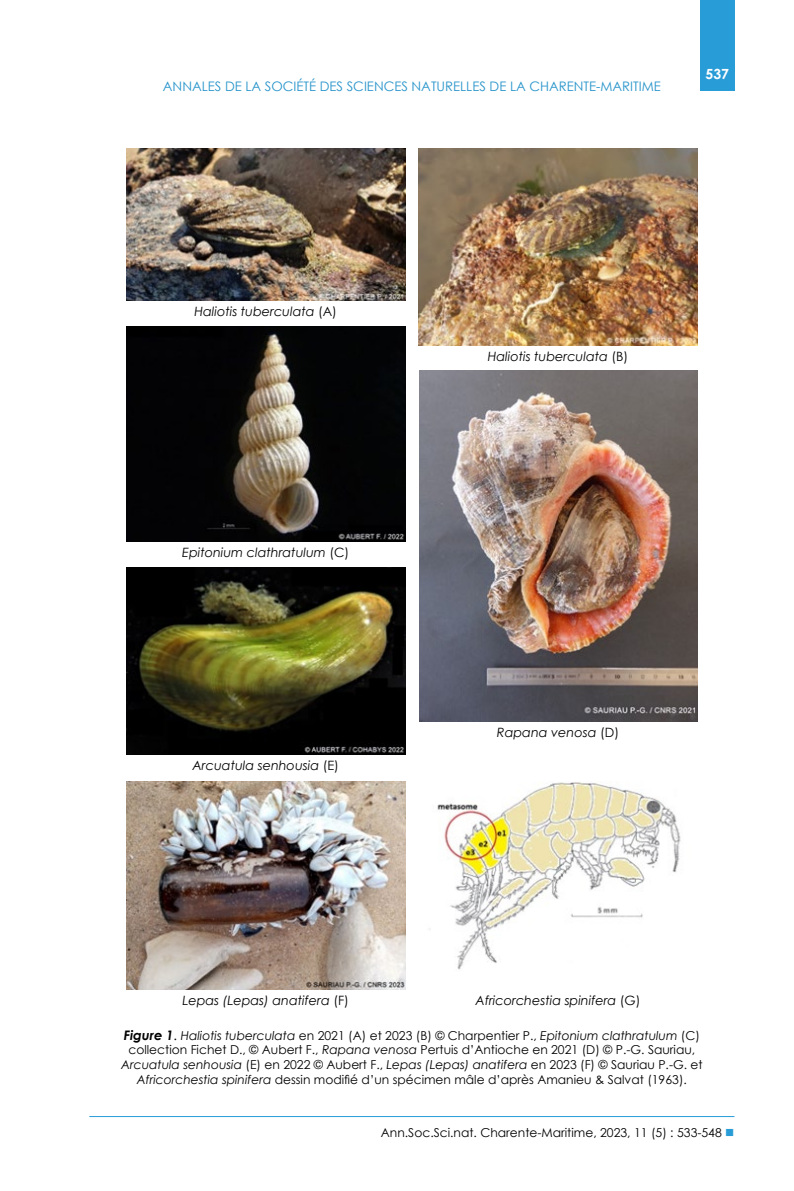
<style>
.page{position:relative;width:794px;height:1191px;background:#fff}
.page>*{position:absolute;margin:0;border:0;box-sizing:border-box;transform-origin:0 0}
.t1{font:700 14px "Century Gothic";color:#fff}
.t2{font:13.12px "Century Gothic";color:#2693ca}
.t3{font:italic 12.78px "Century Gothic";color:#000}
.t4{font:12.25px/14.7px "Century Gothic";color:#000;text-align:center}
.s1{font-style:normal}
.s2{font-weight:700;font-style:italic;font-size:13.12px}
.s3{font-size:13.12px}
.s4{font-style:italic}
.s5{color:#289cd7}
</style>
<div class="page">
<div style="left:700px;top:0;width:34px;height:90px;background:#289cd7"></div>
<hr style="left:89px;top:1116px;width:645px;height:1px;background:#289cd7">
<img style="left:127px;top:149px;width:278px;height:152px">
<img style="left:419px;top:149px;width:278px;height:196px">
<img style="left:127px;top:327px;width:278px;height:214px">
<img style="left:419px;top:371px;width:278px;height:350px">
<img style="left:127px;top:568px;width:278px;height:186px">
<img style="left:127px;top:781px;width:278px;height:208px">
<img style="left:429px;top:781px;width:252px;height:189px">
<p class="t2" style="left:163px;top:77px;width:499px">ANNALES DE LA SOCIÉTÉ DES SCIENCES NATURELLES DE LA CHARENTE-MARITIME</p>
<p class="t1" style="left:705px;top:63px;width:25px">537</p>
<p class="t3" style="left:194px;top:303px;width:144px">Haliotis tuberculata <span class="s1">(A)</span></p>
<p class="t3" style="left:182px;top:543px;width:169px">Epitonium clathratulum <span class="s1">(C)</span></p>
<p class="t3" style="left:192px;top:756px;width:148px">Arcuatula senhousia <span class="s1">(E)</span></p>
<p class="t3" style="left:488px;top:347px;width:142px">Haliotis tuberculata <span class="s1">(B)</span></p>
<p class="t3" style="left:497px;top:723px;width:124px">Rapana venosa <span class="s1">(D)</span></p>
<p class="t3" style="left:182px;top:991px;width:168px">Lepas (Lepas) anatifera <span class="s1">(F)</span></p>
<p class="t3" style="left:475px;top:991px;width:166px">Africorchestia spinifera <span class="s1">(G)</span></p>
<p class="t4" style="left:121px;top:1027px;width:583px"><span class="s2">Figure 1</span><span class="s3">.</span> <span class="s4">Haliotis tuberculata</span> en 2021 (A) et 2023 (B) © Charpentier P., <span class="s4">Epitonium clathratulum</span> (C) collection Fichet D., © Aubert F., <span class="s4">Rapana venosa</span> Pertuis d’Antioche en 2021 (D) © P.-G. Sauriau, <span class="s4">Arcuatula senhousia</span> (E) en 2022 © Aubert F., <span class="s4">Lepas (Lepas) anatifera</span> en 2023 (F) © Sauriau P.-G. et <span class="s4">Africorchestia spinifera</span> dessin modifié d’un spécimen mâle d’après Amanieu &amp; Salvat (1963).</p>
<p class="t4" style="left:381px;top:1125px;width:355px">Ann.Soc.Sci.nat. Charente-Maritime, 2023, 11 (5) : 533-548 <span class="s5">■</span></p>
</div>
